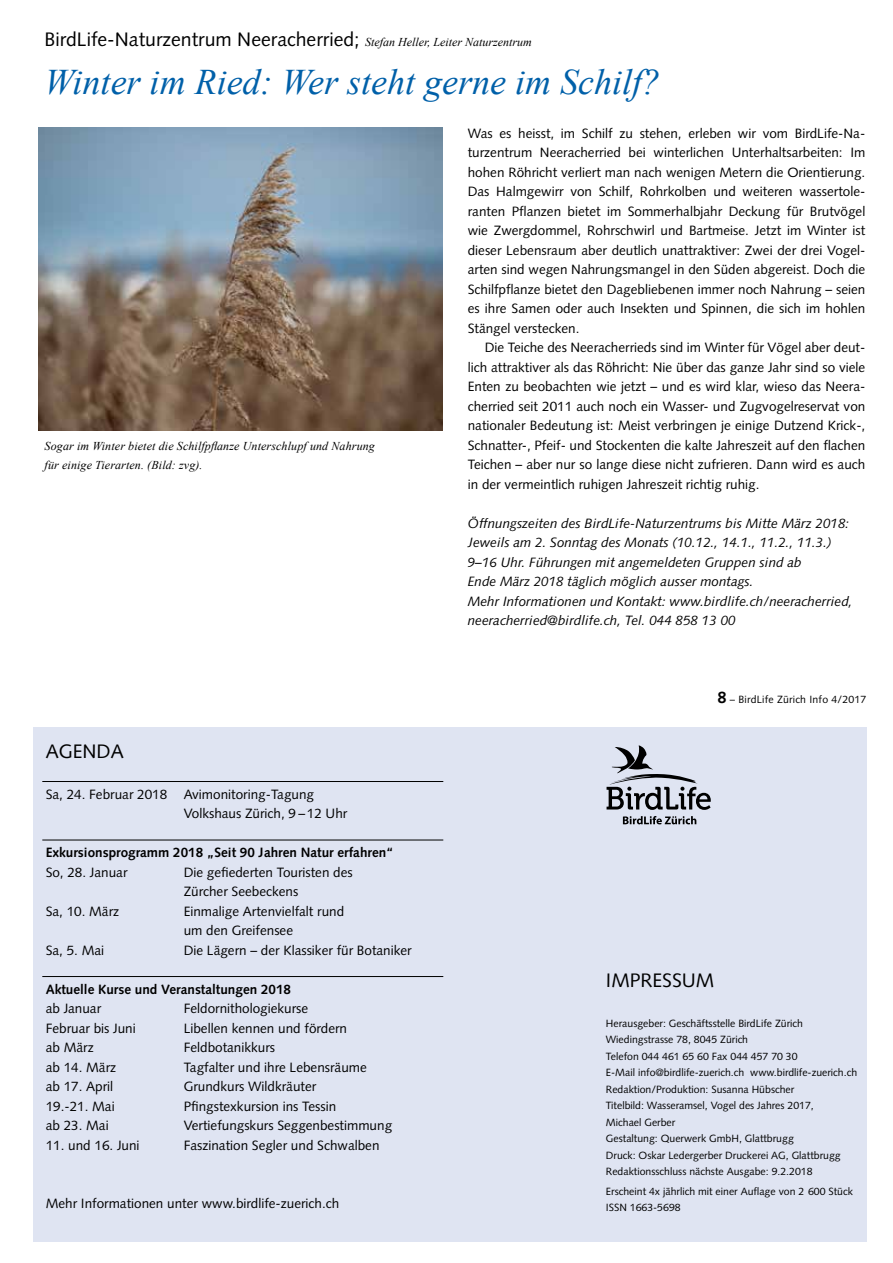
<style>
.page{position:relative;width:893px;height:1263px;background:#fff}
.page>*{position:absolute;margin:0;border:0;box-sizing:border-box;transform-origin:0 0}
.t1{font:italic 36px "Times New Roman";color:#0060a9}
.t2{font:19.5px "Syntax";color:#000}
.t3{font:13.5px/19.5px "Syntax";color:#000}
.t4{font:italic 13.5px/19.5px "Syntax";color:#000}
.t5{font:700 13.5px "Syntax";color:#000}
.t6{font:italic 12px/19.5px "Times New Roman";letter-spacing:.01em;color:#000}
.t7{font:10.5px/16.5px "Syntax";color:#000}
.t8{font:10.5px "Syntax";letter-spacing:.02em;color:#000}
.s1{font-family:"Times New Roman";font-style:italic;font-size:12px}
.s2{font-weight:700;font-size:16.5px}
</style>
<div class="page">
<div style="left:33px;top:727px;width:833px;height:514px;background:#dfe4f2"></div>
<img style="left:38px;top:128px;width:404px;height:302px">
<svg style="left:607px;top:745px;width:104px;height:65px"></svg>
<svg style="left:623px;top:816px;width:73px;height:8px"></svg>
<hr style="left:42px;top:781px;width:401px;height:1px;background:#000">
<hr style="left:42px;top:840px;width:401px;height:1px;background:#000">
<hr style="left:42px;top:976px;width:401px;height:1px;background:#000">
<h2 class="t2" style="left:45px;top:27px;width:489px">BirdLife-Naturzentrum Neeracherried; <span class="s1">Stefan Heller, Leiter Naturzentrum</span></h2>
<h1 class="t1" style="left:45px;top:57px;width:617px">Winter im Ried: Wer steht gerne im Schilf?</h1>
<p class="t6" style="left:45px;top:436px;width:332px">Sogar im Winter bietet die Schilfpflanze Unterschlupf und Nahrung für einige Tierarten. (Bild: zvg).</p>
<h2 class="t2" style="left:46px;top:739px;width:80px">AGENDA</h2>
<p class="t3" style="left:184px;top:784px;width:165px;text-indent:-138px">Sa, 24. Februar 2018 Avimonitoring-Tagung<br>Volkshaus Zürich, 9 –12 Uhr</p>
<p class="t5" style="left:46px;top:845px;width:350px">Exkursionsprogramm 2018 „Seit 90 Jahren Natur erfahren“</p>
<p class="t3" style="left:46px;top:862px;width:83px">So, 28. Januar</p>
<p class="t3" style="left:184px;top:862px;width:171px">Die gefiederten Touristen des<br>Zürcher Seebeckens</p>
<p class="t3" style="left:46px;top:901px;width:75px">Sa, 10. März</p>
<p class="t3" style="left:184px;top:901px;width:162px">Einmalige Artenvielfalt rund um den Greifensee</p>
<p class="t3" style="left:46px;top:940px;width:60px">Sa, 5. Mai</p>
<p class="t3" style="left:184px;top:940px;width:230px">Die Lägern – der Klassiker für Botaniker</p>
<p class="t5" style="left:46px;top:981px;width:247px">Aktuelle Kurse und Veranstaltungen 2018</p>
<p class="t3" style="left:46px;top:999px;width:57px">ab Januar</p>
<p class="t3" style="left:184px;top:999px;width:126px">Feldornithologiekurse</p>
<p class="t3" style="left:46px;top:1018px;width:92px">Februar bis Juni</p>
<p class="t3" style="left:184px;top:1018px;width:165px">Libellen kennen und fördern</p>
<p class="t3" style="left:46px;top:1038px;width:49px">ab März</p>
<p class="t3" style="left:184px;top:1038px;width:93px">Feldbotanikkurs</p>
<p class="t3" style="left:46px;top:1057px;width:72px">ab 14. März</p>
<p class="t3" style="left:184px;top:1057px;width:185px">Tagfalter und ihre Lebensräume</p>
<p class="t3" style="left:46px;top:1077px;width:69px">ab 17. April</p>
<p class="t3" style="left:184px;top:1077px;width:134px">Grundkurs Wildkräuter</p>
<p class="t3" style="left:46px;top:1096px;width:71px">19.-21. Mai</p>
<p class="t3" style="left:184px;top:1096px;width:154px">Pfingstexkursion ins Tessin</p>
<p class="t3" style="left:46px;top:1116px;width:65px">ab 23. Mai</p>
<p class="t3" style="left:184px;top:1116px;width:210px">Vertiefungskurs Seggenbestimmung</p>
<p class="t3" style="left:46px;top:1135px;width:95px">11. und 16. Juni</p>
<p class="t3" style="left:184px;top:1135px;width:197px">Faszination Segler und Schwalben</p>
<p class="t3" style="left:46px;top:1194px;width:295px">Mehr Informationen unter www.birdlife-zuerich.ch</p>
<p class="t3" style="left:468px;top:123px;width:399px;text-align:justify">Was es heisst, im Schilf zu stehen, erleben wir vom BirdLife-Na&shy;turzentrum Neeracherried bei winterlichen Unterhaltsarbeiten: Im hohen Röhricht verliert man nach wenigen Metern die Orientierung.<br>Das Halmgewirr von Schilf, Rohrkolben und weiteren wassertole&shy;ranten Pflanzen bietet im Sommerhalbjahr Deckung für Brutvögel wie Zwergdommel, Rohrschwirl und Bartmeise. Jetzt im Winter ist dieser Lebensraum aber deutlich unattraktiver: Zwei der drei Vogel&shy;arten sind wegen Nahrungsmangel in den Süden abgereist. Doch die Schilfpflanze bietet den Dagebliebenen immer noch Nahrung – seien es ihre Samen oder auch Insekten und Spinnen, die sich im hohlen Stängel verstecken.</p>
<p class="t3" style="left:468px;top:338px;width:399px;text-align:justify;text-indent:17px">Die Teiche des Neeracherrieds sind im Winter für Vögel aber deut&shy;lich attraktiver als das Röhricht: Nie über das ganze Jahr sind so viele Enten zu beobachten wie jetzt – und es wird klar, wieso das Neera&shy;cherried seit 2011 auch noch ein Wasser- und Zugvogelreservat von nationaler Bedeutung ist: Meist verbringen je einige Dutzend Krick-, Schnatter-, Pfeif- und Stockenten die kalte Jahreszeit auf den flachen Teichen – aber nur so lange diese nicht zufrieren. Dann wird es auch in der vermeintlich ruhigen Jahreszeit richtig ruhig.</p>
<p class="t4" style="left:468px;top:513px;width:386px">Öffnungszeiten des BirdLife-Naturzentrums bis Mitte März 2018:<br>Jeweils am 2. Sonntag des Monats (10.12., 14.1., 11.2., 11.3.)<br>9–16 Uhr. Führungen mit angemeldeten Gruppen sind ab<br>Ende März 2018 täglich möglich ausser montags.<br>Mehr Informationen und Kontakt: www.birdlife.ch/neeracherried, neeracherried@birdlife.ch, Tel. 044 858 13 00</p>
<p class="t8" style="left:718px;top:693px;width:150px"><span class="s2">8</span> – BirdLife Zürich Info 4/2017</p>
<h2 class="t2" style="left:606px;top:968px;width:110px">IMPRESSUM</h2>
<p class="t7" style="left:606px;top:1015px;width:253px">Herausgeber: Geschäftsstelle BirdLife Zürich Wiedingstrasse 78, 8045 Zürich<br>Telefon 044 461 65 60 Fax 044 457 70 30<br>E-Mail info@birdlife-zuerich.ch www.birdlife-zuerich.ch Redaktion/Produktion: Susanna Hübscher<br>Titelbild: Wasseramsel, Vogel des Jahres 2017,<br>Michael Gerber<br>Gestaltung: Querwerk GmbH, Glattbrugg<br>Druck: Oskar Ledergerber Druckerei AG, Glattbrugg Redaktionsschluss nächste Ausgabe: 9.2.2018</p>
<p class="t7" style="left:606px;top:1183px;width:249px">Erscheint 4x jährlich mit einer Auflage von 2 600 Stück<br>ISSN 1663-5698</p>
</div>
